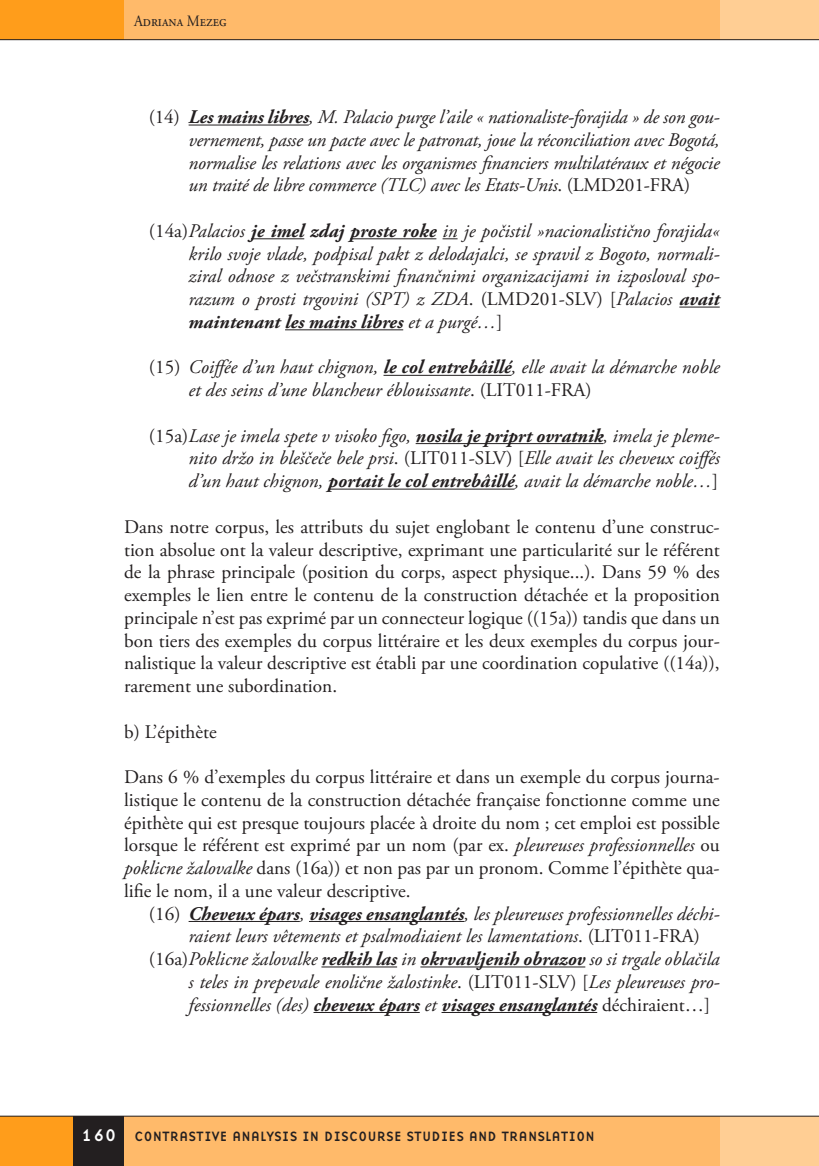
<style>
.page{position:relative;width:819px;height:1166px;background:#fff}
.page>*{position:absolute;margin:0;border:0;box-sizing:border-box;transform-origin:0 0}
.t1{font:italic 19.25px/22.8px "Adobe Garamond Pro";color:#231f20;text-align:justify}
.t2{font:19.25px/22.8px "Adobe Garamond Pro";color:#231f20;text-align:justify}
.t3{font:italic 700 19.25px "Adobe Garamond Pro";color:#231f20}
.t4{font:17.5px "Base Nine";color:#fff}
.t5{font:15.75px "Adobe Garamond Pro";color:#231f20;scale:.9 1}
.t6{font:14px "Base Nine";color:#231f20}
.s1{font-style:normal}
.s2{font-weight:700}
.s3{font-style:italic}
.s4{font-weight:400}
.s5{font-weight:400;font-style:normal}
</style>
<div class="page">
<div style="left:124px;top:1116px;width:620px;height:50px;background:#ffba6a"></div>
<div style="left:719px;top:1116px;width:99px;height:50px;background:#ffce94"></div>
<div style="left:122px;top:0;width:597px;height:40px;background:#ffba6a"></div>
<div style="left:719px;top:0;width:99px;height:40px;background:#ffce94"></div>
<div style="left:0;top:1116px;width:74px;height:50px;background:#ff9d1b"></div>
<div style="left:74px;top:1116px;width:50px;height:50px;background:#231f20"></div>
<div style="left:0;top:0;width:124px;height:40px;background:#ff9d1b"></div>
<hr style="left:0;top:39px;width:818px;height:1px;background:#231f20">
<hr style="left:0;top:1116px;width:818px;height:1px;background:#231f20">
<hr style="left:188px;top:125px;width:121px;height:1px;background:#231f20">
<hr style="left:251px;top:238px;width:53px;height:1px;background:#231f20">
<hr style="left:350px;top:238px;width:86px;height:1px;background:#231f20">
<svg style="left:442px;top:238px;width:15px;height:1px"></svg>
<hr style="left:679px;top:307px;width:40px;height:1px;background:#231f20">
<hr style="left:285px;top:329px;width:118px;height:1px;background:#231f20">
<hr style="left:383px;top:375px;width:128px;height:1px;background:#231f20">
<hr style="left:415px;top:443px;width:188px;height:1px;background:#231f20">
<hr style="left:328px;top:489px;width:186px;height:1px;background:#231f20">
<hr style="left:188px;top:921px;width:112px;height:1px;background:#231f20">
<hr style="left:309px;top:921px;width:155px;height:1px;background:#231f20">
<hr style="left:321px;top:966px;width:76px;height:1px;background:#231f20">
<hr style="left:420px;top:966px;width:165px;height:1px;background:#231f20">
<hr style="left:313px;top:1012px;width:107px;height:1px;background:#231f20">
<hr style="left:441px;top:1012px;width:156px;height:1px;background:#231f20">
<p class="t5" style="left:134px;top:11px;width:104px">Adriana Mezeg</p>
<p class="t1" style="left:189px;top:106px;width:532px;text-indent:-40px"><span class="s1">(14)</span> <span class="s2">Les mains libres</span>, M. Palacio purge l’aile « nationaliste-forajida » de son gou&shy;vernement, passe un pacte avec le patronat, joue la réconciliation avec Bogotá, normalise les relations avec les organismes financiers multilatéraux et négocie un traité de libre commerce (TLC) avec les Etats-Unis<span class="s1">. (LMD201-FRA)</span></p>
<p class="t1" style="left:189px;top:220px;width:532px;text-indent:-40px"><span class="s1">(14a)</span>Palacios <span class="s2">je imel zdaj proste roke</span> in je počistil »nacionalistično forajida« krilo svoje vlade, podpisal pakt z delodajalci, se spravil z Bogoto, normali&shy;ziral odnose z večstranskimi finančnimi organizacijami in izposloval spo&shy;razum o prosti trgovini (SPT) z ZDA<span class="s1">. (LMD201-SLV) [</span>Palacios <span class="s2">avait maintenant les mains libres</span> et a purgé…<span class="s1">]</span></p>
<p class="t1" style="left:189px;top:356px;width:532px;text-indent:-40px"><span class="s1">(15)</span> Coiffée d’un haut chignon, <span class="s2">le col entrebâillé</span>, elle avait la démarche noble et des seins d’une blancheur éblouissante<span class="s1">. (LIT011-FRA)</span></p>
<p class="t1" style="left:189px;top:425px;width:532px;text-indent:-40px"><span class="s1">(15a)</span>Lase je imela spete v visoko figo, <span class="s2">nosila je priprt ovratnik</span>, imela je pleme&shy;nito držo in bleščeče bele prsi<span class="s1">. (LIT011-SLV) [</span>Elle avait les cheveux coiffés d’un haut chignon, <span class="s2">portait le col entrebâillé</span>, avait la démarche noble…<span class="s1">]</span></p>
<p class="t2" style="left:124px;top:516px;width:597px">Dans notre corpus, les attributs du sujet englobant le contenu d’une construc&shy;tion absolue ont la valeur descriptive, exprimant une particularité sur le référent de la phrase principale (position du corps, aspect physique...). Dans 59 % des exemples le lien entre le contenu de la construction détachée et la proposition principale n’est pas exprimé par un connecteur logique ((15a)) tandis que dans un bon tiers des exemples du corpus littéraire et les deux exemples du corpus jour&shy;nalistique la valeur descriptive est établi par une coordination copulative ((14a)), rarement une subordination.</p>
<p class="t2" style="left:124px;top:721px;width:94px">b) L’épithète</p>
<p class="t2" style="left:124px;top:766px;width:597px">Dans 6 % d’exemples du corpus littéraire et dans un exemple du corpus journa&shy;listique le contenu de la construction détachée française fonctionne comme une épithète qui est presque toujours placée à droite du nom ; cet emploi est possible lorsque le référent est exprimé par un nom (par ex. <span class="s3">pleureuses professionnelles</span> ou <span class="s3">poklicne žalovalke</span> dans (16a)) et non pas par un pronom. Comme l’épithète qua&shy;lifie le nom, il a une valeur descriptive.</p>
<p class="t1" style="left:149px;top:903px;width:572px"><span class="s1">(16)</span> <span class="s2">Cheveux épars</span>, <span class="s2">visages ensanglantés</span>, les pleureuses professionnelles déchi-</p>
<p class="t1" style="left:189px;top:925px;width:512px">raient leurs vêtements et psalmodiaient les lamentations<span class="s1">. (LIT011-FRA)</span></p>
<p class="t1" style="left:149px;top:948px;width:572px"><span class="s1">(16a)</span>Poklicne žalovalke <span class="s2">redkih las</span> in <span class="s2">okrvavljenih obrazov</span> so si trgale oblačila</p>
<p class="t1" style="left:189px;top:971px;width:532px">s teles in prepevale enolične žalostinke<span class="s1">. (LIT011-SLV) [</span>Les pleureuses pro-</p>
<p class="t3" style="left:189px;top:993px;width:523px"><span class="s4">fessionnelles (des)</span> cheveux épars <span class="s4">et</span> visages ensanglantés <span class="s5">déchiraient…]</span></p>
<p class="t4" style="left:81px;top:1123px;width:37px">160</p>
<p class="t6" style="left:134px;top:1126px;width:462px">CONTRASTIVE ANALYSIS IN DISCOURSE STUDIES AND TRANSLATION</p>
</div>
